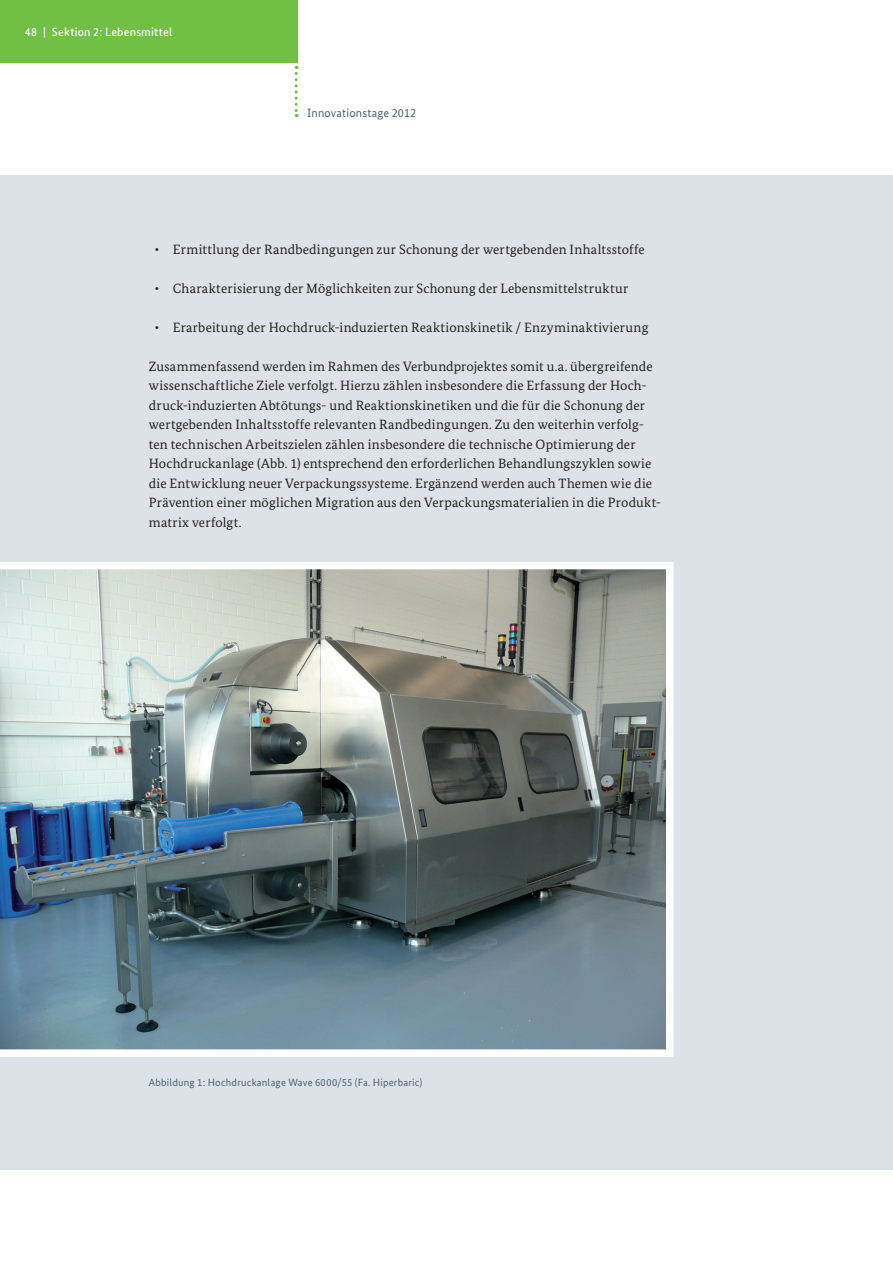
<style>
.page{position:relative;width:893px;height:1263px;background:#fff}
.page>*{position:absolute;margin:0;border:0;box-sizing:border-box;transform-origin:0 0}
.t1{font:13.5px/19.5px "Bundes Serif";letter-spacing:.01em;color:#231f20}
.t2{font:500 12px "Bundes Sans";letter-spacing:.015em;color:#fff}
.t3{font:12px "Bundes Sans";letter-spacing:.015em;color:#4d636e}
.t4{font:10.5px "Bundes Sans";letter-spacing:.02em;color:#4d636e}
</style>
<div class="page">
<div style="left:0;top:176px;width:893px;height:994px;background:#dce2e7"></div>
<div style="left:0;top:0;width:298px;height:63px;background:#71bf44"></div>
<svg style="left:295px;top:66px;width:3px;height:51px"></svg>
<img style="left:0;top:562px;width:673px;height:495px">
<p class="t2" style="left:25px;top:24px;width:149px">48 | Sektion 2: Lebensmittel</p>
<p class="t3" style="left:307px;top:106px;width:111px">Innovationstage 2012</p>
<p class="t1" style="left:155px;top:239px;width:491px">• Ermittlung der Randbedingungen zur Schonung der wertgebenden Inhaltsstoffe</p>
<p class="t1" style="left:155px;top:278px;width:475px">• Charakterisierung der Möglichkeiten zur Schonung der Lebensmittelstruktur</p>
<p class="t1" style="left:155px;top:317px;width:495px">• Erarbeitung der Hochdruck-induzierten Reaktionskinetik / Enzyminaktivierung</p>
<p class="t1" style="left:149px;top:356px;width:514px">Zusammenfassend werden im Rahmen des Verbundprojektes somit u.a. übergreifende wissenschaftliche Ziele verfolgt. Hierzu zählen insbesondere die Erfassung der Hoch&shy;druck-induzierten Abtötungs- und Reaktionskinetiken und die für die Schonung der wertgebenden Inhaltsstoffe relevanten Randbedingungen. Zu den weiterhin verfolg&shy;ten technischen Arbeitszielen zählen insbesondere die technische Optimierung der Hochdruckanlage (Abb. 1) entsprechend den erforderlichen Behandlungszyklen sowie die Entwicklung neuer Verpackungssysteme. Ergänzend werden auch Themen wie die Prävention einer möglichen Migration aus den Verpackungsmaterialien in die Produkt&shy;matrix verfolgt.</p>
<p class="t4" style="left:149px;top:1076px;width:275px">Abbildung 1: Hochdruckanlage Wave 6000/55 (Fa. Hiperbaric)</p>
</div>
